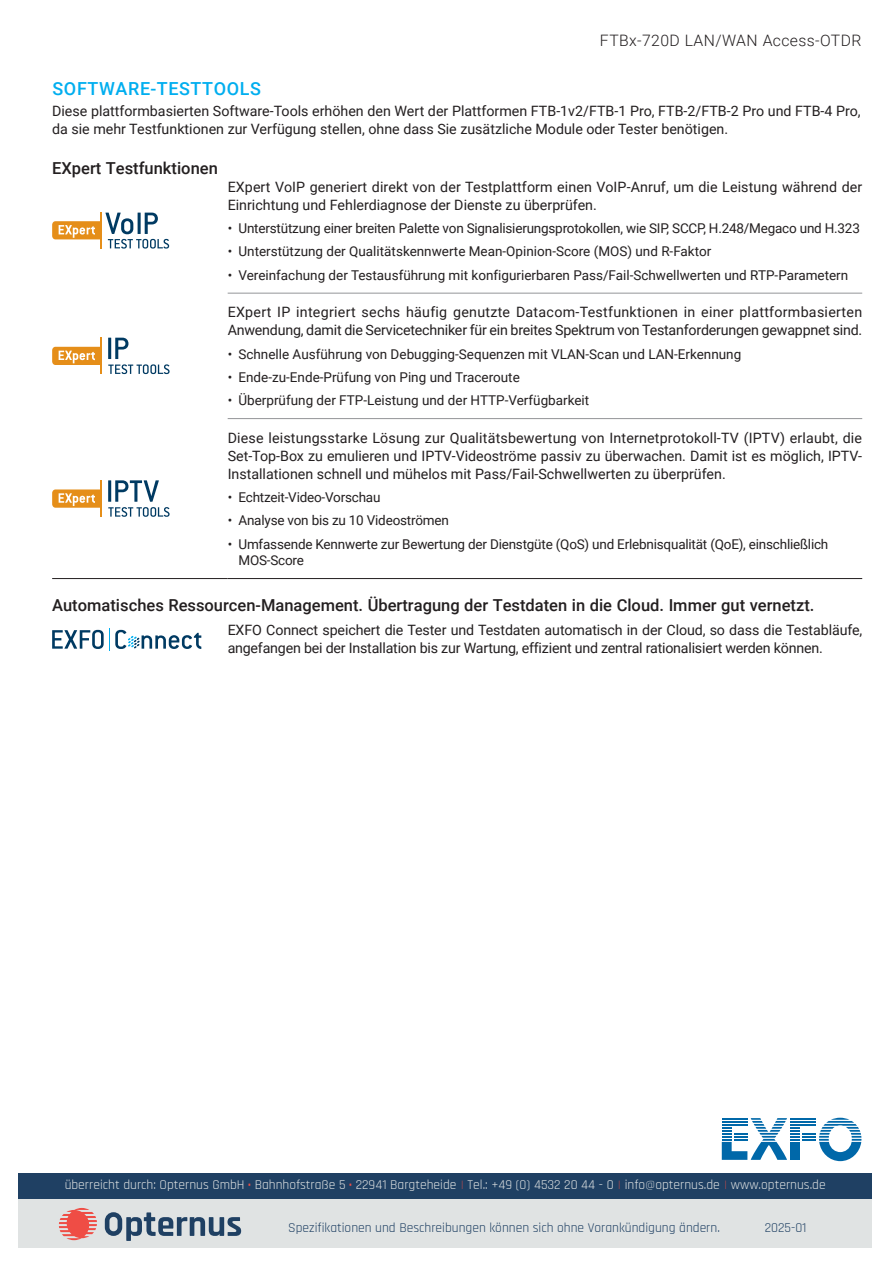
<style>
.page{position:relative;width:893px;height:1263px;background:#fff}
.page>*{position:absolute;margin:0;border:0;box-sizing:border-box;transform-origin:0 0}
.t1{font:500 18px "Roboto";letter-spacing:.035em;color:#00aeef}
.t2{font:500 16.5px "Roboto";color:#231f20}
.t3{font:300 15.75px "Roboto";letter-spacing:.025em;color:#231f20}
.t4{font:14.25px/18px "Roboto";color:#231f20}
.t5{font:13.5px/16.5px "Roboto";color:#231f20}
.t6{font:13.5px "Rajdhani";color:#e0e3e3}
.t7{font:13.5px "Rajdhani";color:#1f4063}
.s1{font-weight:700;color:#ef4d45}
.s2{font-weight:300;color:#ef4d45}
.s3{font-weight:300}
</style>
<div class="page">
<div style="left:19px;top:1190px;width:853px;height:58px;background:#e0e3e3"></div>
<div style="left:19px;top:1173px;width:853px;height:25px;background:#1f4063"></div>
<svg style="left:105px;top:1212px;width:136px;height:29px"></svg>
<svg style="left:59px;top:1208px;width:38px;height:32px"></svg>
<svg style="left:722px;top:1118px;width:139px;height:43px"></svg>
<hr style="left:722px;top:1124px;width:25px;height:2px;background:#0068a9">
<svg style="left:53px;top:212px;width:809px;height:439px"></svg>
<hr style="left:228px;top:293px;width:634px;height:1px;background:#939598">
<hr style="left:228px;top:418px;width:634px;height:1px;background:#939598">
<hr style="left:52px;top:578px;width:176px;height:1px;background:#231f20">
<hr style="left:228px;top:578px;width:634px;height:1px;background:#231f20">
<hr style="left:100px;top:212px;width:2px;height:36px;background:#e58e19">
<svg style="left:52px;top:213px;width:117px;height:36px"></svg>
<hr style="left:100px;top:338px;width:2px;height:36px;background:#e58e19">
<svg style="left:108px;top:338px;width:62px;height:36px"></svg>
<svg style="left:52px;top:347px;width:48px;height:18px"></svg>
<hr style="left:100px;top:480px;width:2px;height:37px;background:#e58e19">
<svg style="left:108px;top:480px;width:62px;height:37px"></svg>
<svg style="left:52px;top:489px;width:48px;height:19px"></svg>
<svg style="left:52px;top:628px;width:149px;height:22px"></svg>
<p class="t3" style="left:600px;top:30px;width:263px">FTBx-720D LAN/WAN Access-OTDR</p>
<p class="t1" style="left:52px;top:75px;width:210px">SOFTWARE-TESTTOOLS</p>
<p class="t4" style="left:52px;top:101px;width:810px">Diese plattformbasierten Software-Tools erhöhen den Wert der Plattformen FTB-1v2/FTB-1 Pro, FTB-2/FTB-2 Pro und FTB-4 Pro, da sie mehr Testfunktionen zur Verfügung stellen, ohne dass Sie zusätzliche Module oder Tester benötigen.</p>
<p class="t2" style="left:52px;top:157px;width:167px">EXpert Testfunktionen</p>
<p class="t4" style="left:228px;top:177px;width:636px">EXpert VoIP generiert direkt von der Testplattform einen VoIP-Anruf, um die Leistung während der<br>Einrichtung und Fehlerdiagnose der Dienste zu überprüfen.</p>
<p class="t5" style="left:228px;top:220px;width:634px">• Unterstützung einer breiten Palette von Signalisierungsprotokollen, wie SIP, SCCP, H.248/Megaco und H.323</p>
<p class="t5" style="left:228px;top:243px;width:485px">• Unterstützung der Qualitätskennwerte Mean-Opinion-Score (MOS) und R-Faktor</p>
<p class="t5" style="left:228px;top:266px;width:622px">• Vereinfachung der Testausführung mit konfigurierbaren Pass/Fail-Schwellwerten und RTP-Parametern</p>
<p class="t4" style="left:228px;top:303px;width:636px">EXpert IP integriert sechs häufig genutzte Datacom-Testfunktionen in einer plattformbasierten<br>Anwendung, damit die Servicetechniker für ein breites Spektrum von Testanforderungen gewappnet sind.</p>
<p class="t5" style="left:228px;top:345px;width:515px">• Schnelle Ausführung von Debugging-Sequenzen mit VLAN-Scan und LAN-Erkennung</p>
<p class="t5" style="left:228px;top:368px;width:294px">• Ende-zu-Ende-Prüfung von Ping und Traceroute</p>
<p class="t5" style="left:228px;top:391px;width:363px">• Überprüfung der FTP-Leistung und der HTTP-Verfügbarkeit</p>
<p class="t4" style="left:228px;top:428px;width:636px;text-align:justify">Diese leistungsstarke Lösung zur Qualitätsbewertung von Internetprotokoll-TV (IPTV) erlaubt, die Set-Top-Box zu emulieren und IPTV-Videoströme passiv zu überwachen. Damit ist es möglich, IPTV-Installationen schnell und mühelos mit Pass/Fail-Schwellwerten zu überprüfen.</p>
<p class="t5" style="left:228px;top:488px;width:154px">• Echtzeit-Video-Vorschau</p>
<p class="t5" style="left:228px;top:512px;width:223px">• Analyse von bis zu 10 Videoströmen</p>
<p class="t5" style="left:238px;top:535px;width:591px;text-indent:-11px">• Umfassende Kennwerte zur Bewertung der Dienstgüte (QoS) und Erlebnisqualität (QoE), einschließlich<br>MOS-Score</p>
<p class="t2" style="left:52px;top:594px;width:764px">Automatisches Ressourcen-Management. Übertragung der Testdaten in die Cloud. Immer gut vernetzt.</p>
<p class="t4" style="left:228px;top:621px;width:636px">EXFO Connect speichert die Tester und Testdaten automatisch in der Cloud, so dass die Testabläufe, angefangen bei der Installation bis zur Wartung, effizient und zentral rationalisiert werden können.</p>
<p class="t6" style="left:65px;top:1177px;width:763px">überreicht durch: Opternus GmbH <span class="s1">·</span> Bahnhofstraße 5 <span class="s1">·</span> 22941 Bargteheide <span class="s2">।</span> Tel.: +49 (0) 4532 20 44 - 0 <span class="s2">।</span> info<span class="s3">@</span>opternus.de <span class="s2">।</span> www.opternus.de</p>
<p class="t7" style="left:288px;top:1220px;width:433px">Spezifikationen und Beschreibungen können sich ohne Vorankündigung ändern.</p>
<p class="t7" style="left:765px;top:1220px;width:43px">2025-01</p>
</div>
